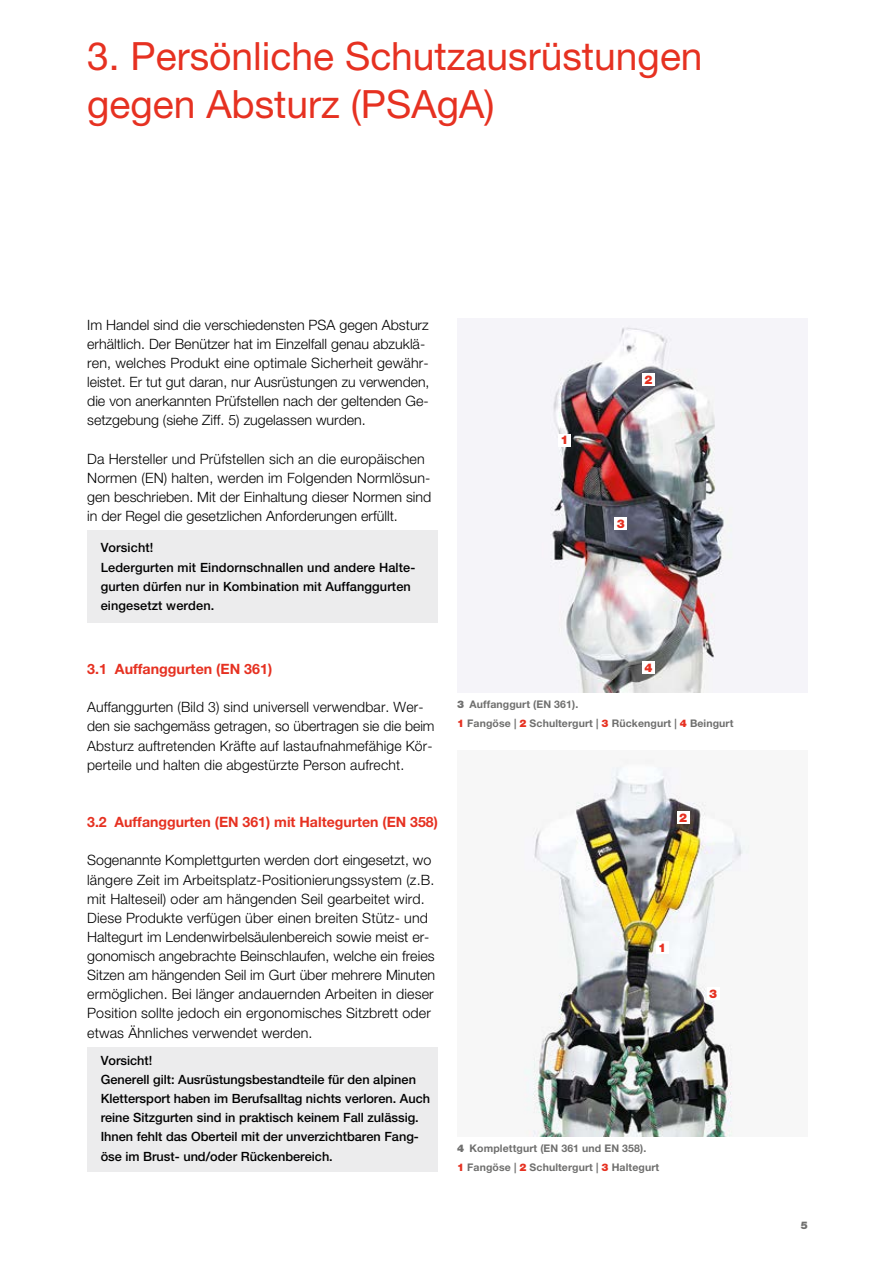
<style>
.page{position:relative;width:893px;height:1263px;background:#fff}
.page>*{position:absolute;margin:0;border:0;box-sizing:border-box;transform-origin:0 0}
.kap_überschrift_suva{font:39px/47.8px "Helvetica Neue LT Std";color:#e63121}
.GT_light{font:300 14.25px/19.2px "Helvetica Neue LT Std";color:#000}
.überschrift_3_suvapr{font:700 14.25px "Helvetica Neue LT Std";color:#e63121}
.A4_Kastentext_stumpf{font:500 12.75px/19.2px "Helvetica Neue LT Std";color:#000}
.bildlegenden_ziffer{font:900 12px "Helvetica Neue LT Std";color:#e63121}
.bildlegenden_ziffer-2{font:700 10.5px "Helvetica Neue LT Std";letter-spacing:.01em;color:#6f6f6e}
.pagina{font:900 10.5px "Helvetica Neue LT Std";color:#6f6f6e}
.s1{font-weight:900}
.s2{font-weight:900;color:#e63121}
</style>
<div class="page">
<img style="left:457px;top:319px;width:351px;height:374px">
<img style="left:523px;top:759px;width:227px;height:378px">
<div style="left:87px;top:530px;width:351px;height:93px;background:#ececed"></div>
<div style="left:87px;top:1047px;width:351px;height:124px;background:#ececed"></div>
<div style="left:558px;top:434px;width:13px;height:12px;background:#fff"></div>
<div style="left:656px;top:941px;width:13px;height:13px;background:#fff"></div>
<div style="left:677px;top:811px;width:12px;height:13px;background:#fff"></div>
<div style="left:707px;top:987px;width:12px;height:13px;background:#fff"></div>
<div style="left:642px;top:373px;width:13px;height:13px;background:#fff"></div>
<div style="left:614px;top:517px;width:13px;height:13px;background:#fff"></div>
<div style="left:642px;top:661px;width:13px;height:13px;background:#fff"></div>
<p class="kap_überschrift_suva" style="left:87px;top:32px;width:617px">3. Persönliche Schutzausrüstungen gegen Absturz (PSAgA)</p>
<p class="GT_light" style="left:87px;top:315px;width:344px">Im Handel sind die verschiedensten PSA gegen Absturz erhältlich. Der Benützer hat im Einzelfall genau abzuklä&shy;ren, welches Produkt eine optimale Sicherheit gewähr&shy;leistet. Er tut gut daran, nur Ausrüstungen zu verwenden, die von anerkannten Prüfstellen nach der geltenden Ge&shy;setzgebung (siehe Ziff. 5) zugelassen wurden.</p>
<p class="GT_light" style="left:87px;top:449px;width:346px">Da Hersteller und Prüfstellen sich an die europäischen Normen (EN) halten, werden im Folgenden Normlösun&shy;gen beschrieben. Mit der Einhaltung dieser Normen sind in der Regel die gesetzlichen Anforderungen erfüllt.</p>
<p class="A4_Kastentext_stumpf" style="left:101px;top:538px;width:54px">Vorsicht!</p>
<p class="A4_Kastentext_stumpf" style="left:101px;top:557px;width:316px">Ledergurten mit Eindornschnallen und andere Halte&shy;gurten dürfen nur in Kombination mit Auffanggurten eingesetzt werden.</p>
<p class="bildlegenden_ziffer" style="left:561px;top:433px;width:10px">1</p>
<p class="bildlegenden_ziffer" style="left:644px;top:373px;width:10px">2</p>
<p class="bildlegenden_ziffer" style="left:617px;top:516px;width:10px">3</p>
<p class="überschrift_3_suvapr" style="left:87px;top:660px;width:187px">3.1 Auffanggurten (EN 361)</p>
<p class="GT_light" style="left:87px;top:697px;width:349px">Auffanggurten (Bild 3) sind universell verwendbar. Wer&shy;den sie sachgemäss getragen, so übertragen sie die beim Absturz auftretenden Kräfte auf lastaufnahmefähige Kör&shy;perteile und halten die abgestürzte Person aufrecht.</p>
<p class="überschrift_3_suvapr" style="left:87px;top:813px;width:352px">3.2 Auffanggurten (EN 361) mit Haltegurten (EN 358)</p>
<p class="GT_light" style="left:87px;top:850px;width:349px">Sogenannte Komplettgurten werden dort eingesetzt, wo längere Zeit im Arbeitsplatz-Positionierungssystem (z.B. mit Halteseil) oder am hängenden Seil gearbeitet wird.</p>
<p class="GT_light" style="left:87px;top:908px;width:349px">Diese Produkte verfügen über einen breiten Stütz- und Haltegurt im Lendenwirbelsäulenbereich sowie meist er&shy;gonomisch angebrachte Beinschlaufen, welche ein freies Sitzen am hängenden Seil im Gurt über mehrere Minuten ermöglichen. Bei länger andauernden Arbeiten in dieser Position sollte jedoch ein ergonomisches Sitzbrett oder etwas Ähnliches verwendet werden.</p>
<p class="A4_Kastentext_stumpf" style="left:101px;top:1050px;width:53px">Vorsicht!</p>
<p class="A4_Kastentext_stumpf" style="left:101px;top:1070px;width:331px">Generell gilt: Ausrüstungsbestandteile für den alpinen Klettersport haben im Berufsalltag nichts verloren. Auch reine Sitzgurten sind in praktisch keinem Fall zulässig.<br>Ihnen fehlt das Oberteil mit der unverzichtbaren Fang&shy;öse im Brust- und/oder Rückenbereich.</p>
<p class="bildlegenden_ziffer" style="left:644px;top:660px;width:10px">4</p>
<p class="bildlegenden_ziffer-2" style="left:457px;top:698px;width:123px"><span class="s1">3</span> Auffanggurt (EN 361).</p>
<p class="bildlegenden_ziffer-2" style="left:457px;top:717px;width:278px"><span class="s2">1</span> Fangöse | <span class="s2">2</span> Schultergurt | <span class="s2">3</span> Rückengurt | <span class="s2">4</span> Beingurt</p>
<p class="bildlegenden_ziffer" style="left:679px;top:810px;width:10px">2</p>
<p class="bildlegenden_ziffer" style="left:658px;top:940px;width:10px">1</p>
<p class="bildlegenden_ziffer" style="left:709px;top:986px;width:10px">3</p>
<p class="bildlegenden_ziffer-2" style="left:457px;top:1142px;width:191px"><span class="s1">4</span> Komplettgurt (EN 361 und EN 358).</p>
<p class="bildlegenden_ziffer-2" style="left:457px;top:1161px;width:204px"><span class="s2">1</span> Fangöse | <span class="s2">2</span> Schultergurt | <span class="s2">3</span> Haltegurt</p>
<p class="pagina" style="left:801px;top:1219px;width:9px">5</p>
</div>
